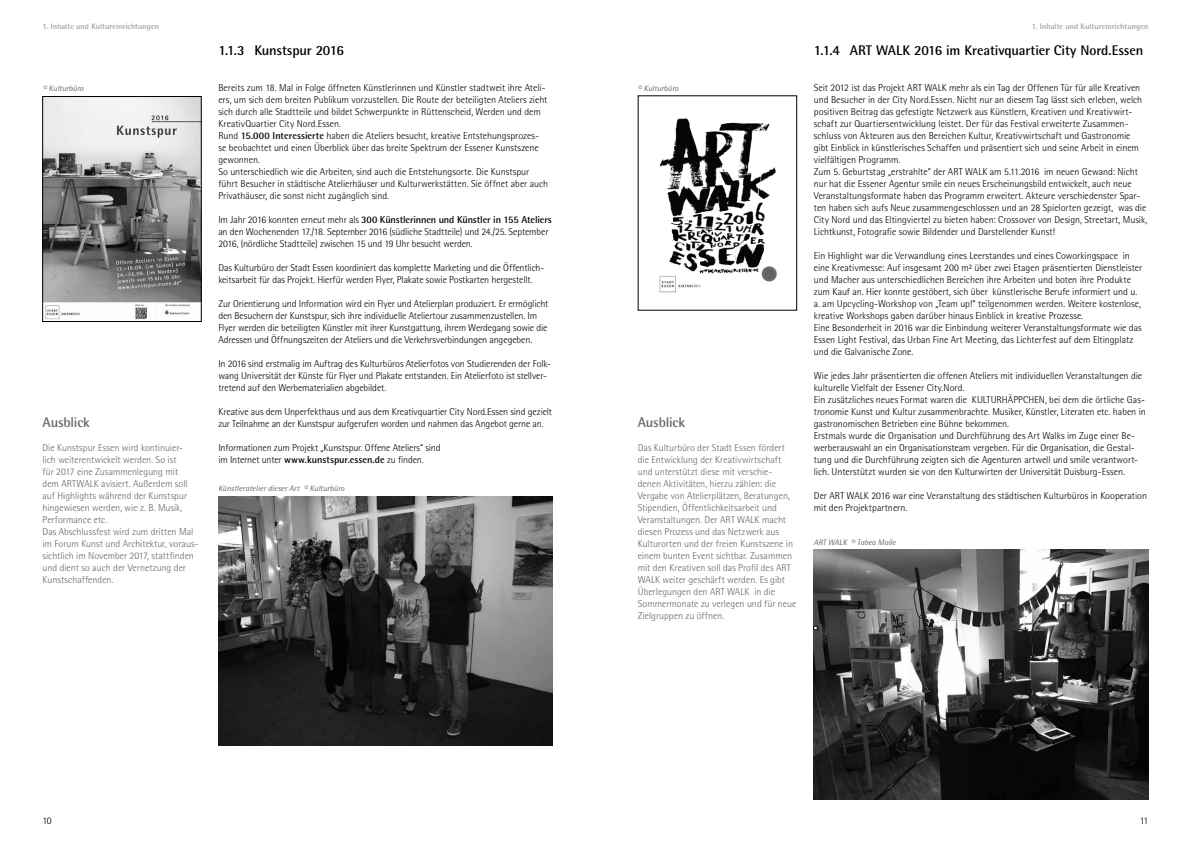
<style>
.page{position:relative;width:1191px;height:842px;background:#fff}
.page>*{position:absolute;margin:0;border:0;box-sizing:border-box;transform-origin:0 0}
.t1{font:700 14px "Agfa Rotis Semisans";letter-spacing:-.01em;color:#000}
.t2{font:700 14px "Agfa Rotis Semisans";letter-spacing:-.015em;color:#646567}
.t3{font:300 10px/12px "Agfa Rotis Semisans";letter-spacing:-.005em;color:#000}
.t4{font:300 10px/12px "Agfa Rotis Semisans";color:#646567}
.t5{font:italic 8px "Agfa Rotis Semisans";color:#646567}
.t6{font:700 8px "Agfa Rotis Semisans";letter-spacing:.005em;color:#9c9e9f}
.s1{font-weight:700}
</style>
<div class="page">
<img style="left:45px;top:98px;width:154px;height:222px">
<div style="left:43px;top:96px;width:158px;height:226px;border:1px solid #000"></div>
<img style="left:814px;top:550px;width:334px;height:249px">
<img style="left:659px;top:118px;width:118px;height:175px">
<img style="left:218px;top:496px;width:335px;height:250px">
<p class="t6" style="left:43px;top:21px;width:118px">1. Inhalte und Kultureinrichtungen</p>
<p class="t6" style="left:1031px;top:21px;width:118px">1. Inhalte und Kultureinrichtungen</p>
<h1 class="t1" style="left:218px;top:41px;width:127px">1.1.3 Kunstspur 2016</h1>
<p class="t3" style="left:218px;top:81px;width:331px">Bereits zum 18. Mal in Folge öffneten Künstlerinnen und Künstler stadtweit ihre Ateli&shy;ers, um sich dem breiten Publikum vorzustellen. Die Route der beteiligten Ateliers zieht sich durch alle Stadtteile und bildet Schwerpunkte in Rüttenscheid, Werden und dem KreativQuartier City Nord.Essen.<br>Rund <span class="s1">15.000 Interessierte</span> haben die Ateliers besucht, kreative Entstehungsprozes&shy;se beobachtet und einen Überblick über das breite Spektrum der Essener Kunstszene gewonnen.<br>So unterschiedlich wie die Arbeiten, sind auch die Entstehungsorte. Die Kunstspur führt Besucher in städtische Atelierhäuser und Kulturwerkstätten. Sie öffnet aber auch Privathäuser, die sonst nicht zugänglich sind.</p>
<p class="t3" style="left:218px;top:213px;width:335px">Im Jahr 2016 konnten erneut mehr als <span class="s1">300 Künstlerinnen und Künstler in 155 Ateliers </span>an den Wochenenden 17./18. September 2016 (südliche Stadtteile) und 24./25. September<br>2016, (nördliche Stadtteile) zwischen 15 und 19 Uhr besucht werden.</p>
<p class="t3" style="left:218px;top:261px;width:328px">Das Kulturbüro der Stadt Essen koordiniert das komplette Marketing und die Öffentlich&shy;keitsarbeit für das Projekt. Hierfür werden Flyer, Plakate sowie Postkarten hergestellt.</p>
<p class="t3" style="left:218px;top:297px;width:331px">Zur Orientierung und Information wird ein Flyer und Atelierplan produziert. Er ermöglicht den Besuchern der Kunstspur, sich ihre individuelle Ateliertour zusammenzustellen. Im Flyer werden die beteiligten Künstler mit ihrer Kunstgattung, ihrem Werdegang sowie die Adressen und Öffnungszeiten der Ateliers und die Verkehrsverbindungen angegeben.</p>
<p class="t3" style="left:218px;top:357px;width:334px">In 2016 sind erstmalig im Auftrag des Kulturbüros Atelierfotos von Studierenden der Folk&shy;wang Universität der Künste für Flyer und Plakate entstanden. Ein Atelierfoto ist stellver&shy;tretend auf den Werbematerialien abgebildet.</p>
<p class="t3" style="left:218px;top:405px;width:335px">Kreative aus dem Unperfekthaus und aus dem Kreativquartier City Nord.Essen sind gezielt zur Teilnahme an der Kunstspur aufgerufen worden und nahmen das Angebot gerne an.</p>
<p class="t3" style="left:218px;top:441px;width:224px">Informationen zum Projekt „Kunstspur. Offene Ateliers“ sind im Internet unter <span class="s1">www.kunstspur.essen.de</span> zu finden.</p>
<p class="t5" style="left:43px;top:83px;width:42px">© Kulturbüro</p>
<p class="t5" style="left:638px;top:83px;width:42px">© Kulturbüro</p>
<h1 class="t2" style="left:43px;top:413px;width:49px">Ausblick</h1>
<p class="t4" style="left:43px;top:441px;width:157px">Die Kunstspur Essen wird kontinuier&shy;lich weiterentwickelt werden. So ist<br>für 2017 eine Zusammenlegung mit<br>dem ARTWALK avisiert. Außerdem soll auf Highlights während der Kunstspur hingewiesen werden, wie z. B. Musik, Performance etc.<br>Das Abschlussfest wird zum dritten Mal im Forum Kunst und Architektur, voraus&shy;sichtlich im November 2017, stattfinden und dient so auch der Vernetzung der Kunstschaffenden.</p>
<h1 class="t2" style="left:638px;top:413px;width:49px">Ausblick</h1>
<p class="t4" style="left:638px;top:441px;width:160px">Das Kulturbüro der Stadt Essen fördert die Entwicklung der Kreativwirtschaft und unterstützt diese mit verschie&shy;denen Aktivitäten, hierzu zählen: die Vergabe von Atelierplätzen, Beratungen, Stipendien, Öffentlichkeitsarbeit und Veranstaltungen. Der ART WALK macht diesen Prozess und das Netzwerk aus Kulturorten und der freien Kunstszene in einem bunten Event sichtbar. Zusammen mit den Kreativen soll das Profil des ART WALK weiter geschärft werden. Es gibt Überlegungen den ART WALK in die Sommermonate zu verlegen und für neue Zielgruppen zu öffnen.</p>
<p class="t5" style="left:218px;top:483px;width:128px">Künstleratelier dieser Art © Kulturbüro</p>
<h1 class="t1" style="left:814px;top:41px;width:331px">1.1.4 ART WALK 2016 im Kreativquartier City Nord.Essen</h1>
<p class="t3" style="left:814px;top:81px;width:335px">Seit 2012 ist das Projekt ART WALK mehr als ein Tag der Offenen Tür für alle Kreativen und Besucher in der City Nord.Essen. Nicht nur an diesem Tag lässt sich erleben, welch positiven Beitrag das gefestigte Netzwerk aus Künstlern, Kreativen und Kreativwirt&shy;schaft zur Quartiersentwicklung leistet. Der für das Festival erweiterte Zusammen&shy;schluss von Akteuren aus den Bereichen Kultur, Kreativwirtschaft und Gastronomie gibt Einblick in künstlerisches Schaffen und präsentiert sich und seine Arbeit in einem vielfältigen Programm.<br>Zum 5. Geburtstag „erstrahlte“ der ART WALK am 5.11.2016 im neuen Gewand: Nicht nur hat die Essener Agentur smile ein neues Erscheinungsbild entwickelt, auch neue Veranstaltungsformate haben das Programm erweitert. Akteure verschiedenster Spar&shy;ten haben sich aufs Neue zusammengeschlossen und an 28 Spielorten gezeigt, was die City Nord und das Eltingviertel zu bieten haben: Crossover von Design, Streetart, Musik, Lichtkunst, Fotografie sowie Bildender und Darstellender Kunst!</p>
<p class="t3" style="left:814px;top:249px;width:330px">Ein Highlight war die Verwandlung eines Leerstandes und eines Coworkingspace in eine Kreativmesse: Auf insgesamt 200 m² über zwei Etagen präsentierten Dienstleister und Macher aus unterschiedlichen Bereichen ihre Arbeiten und boten ihre Produkte zum Kauf an. Hier konnte gestöbert, sich über künstlerische Berufe informiert und u. a. am Upcycling-Workshop von „Team up!“ teilgenommen werden. Weitere kostenlose, kreative Workshops gaben darüber hinaus Einblick in kreative Prozesse.<br>Eine Besonderheit in 2016 war die Einbindung weiterer Veranstaltungsformate wie das Essen Light Festival, das Urban Fine Art Meeting, das Lichterfest auf dem Eltingplatz und die Galvanische Zone.</p>
<p class="t3" style="left:814px;top:369px;width:333px">Wie jedes Jahr präsentierten die offenen Ateliers mit individuellen Veranstaltungen die kulturelle Vielfalt der Essener City.Nord.<br>Ein zusätzliches neues Format waren die KULTURHÄPPCHEN, bei dem die örtliche Gas&shy;tronomie Kunst und Kultur zusammenbrachte. Musiker, Künstler, Literaten etc. haben in gastronomischen Betrieben eine Bühne bekommen.<br>Erstmals wurde die Organisation und Durchführung des Art Walks im Zuge einer Be&shy;werberauswahl an ein Organisationsteam vergeben. Für die Organisation, die Gestal&shy;tung und die Durchführung zeigten sich die Agenturen artwell und smile verantwort&shy;lich. Unterstützt wurden sie von den Kulturwirten der Universität Duisburg-Essen.</p>
<p class="t3" style="left:814px;top:489px;width:335px">Der ART WALK 2016 war eine Veranstaltung des städtischen Kulturbüros in Kooperation mit den Projektpartnern.</p>
<p class="t5" style="left:814px;top:537px;width:83px">ART WALK © Tabea Maile</p>
<p class="t3" style="left:43px;top:815px;width:11px">10</p>
<p class="t3" style="left:1139px;top:815px;width:10px">11</p>
</div>
